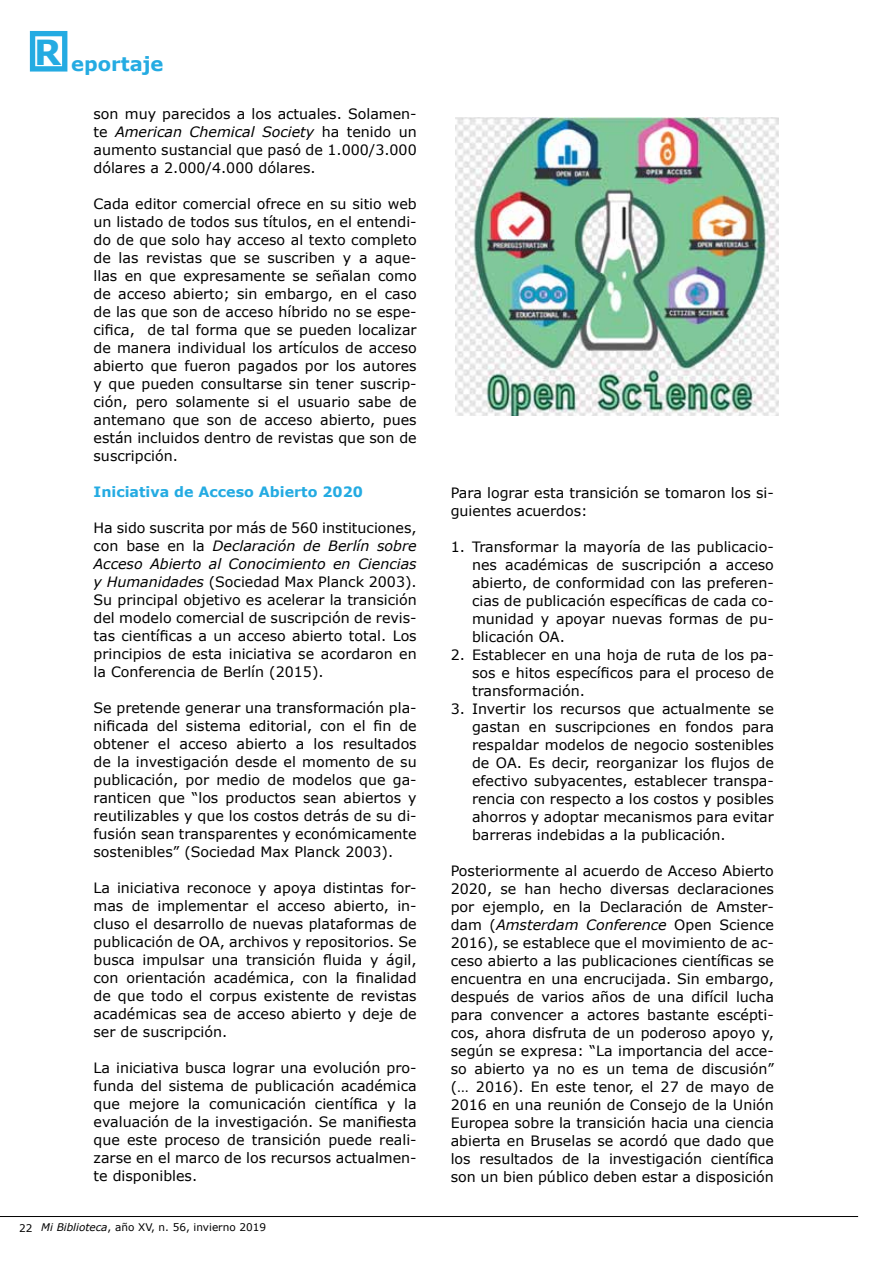
<style>
.page{position:relative;width:893px;height:1263px;background:#fff}
.page>*{position:absolute;margin:0;border:0;box-sizing:border-box;transform-origin:0 0}
.t1{font:700 19.5px "Verdana";color:#24abe2}
.t2{font:14.25px/18px "Verdana";color:#000;text-align:justify}
.t3{font:700 14.25px "Verdana";color:#24abe2}
.t4{font:10.5px "Verdana";color:#000}
.s1{font-style:italic}
</style>
<div class="page">
<hr style="left:0;top:1216px;width:858px;height:1px;background:#000">
<svg style="left:30px;top:31px;width:37px;height:41px"></svg>
<img style="left:455px;top:118px;width:323px;height:297px">
<h1 class="t1" style="left:34px;top:50px;width:131px"><sup>R</sup> eportaje</h1>
<p class="t2" style="left:94px;top:104px;width:325px">son muy parecidos a los actuales. Solamen&shy;te <span class="s1">American Chemical Society</span> ha tenido un aumento sustancial que pasó de 1.000/3.000 dólares a 2.000/4.000 dólares.</p>
<p class="t2" style="left:94px;top:194px;width:325px">Cada editor comercial ofrece en su sitio web un listado de todos sus títulos, en el entendi&shy;do de que solo hay acceso al texto completo de las revistas que se suscriben y a aque&shy;llas en que expresamente se señalan como de acceso abierto; sin embargo, en el caso de las que son de acceso híbrido no se espe&shy;cifica, de tal forma que se pueden localizar de manera individual los artículos de acceso abierto que fueron pagados por los autores y que pueden consultarse sin tener suscrip&shy;ción, pero solamente si el usuario sabe de antemano que son de acceso abierto, pues están incluidos dentro de revistas que son de suscripción.</p>
<p class="t3" style="left:94px;top:481px;width:271px">Iniciativa de Acceso Abierto 2020</p>
<p class="t2" style="left:94px;top:518px;width:325px">Ha sido suscrita por más de 560 instituciones, con base en la <span class="s1">Declaración de Berlín sobre Acceso Abierto al Conocimiento en Ciencias y Humanidades</span> (Sociedad Max Planck 2003).<br>Su principal objetivo es acelerar la transición del modelo comercial de suscripción de revis&shy;tas científicas a un acceso abierto total. Los principios de esta iniciativa se acordaron en la Conferencia de Berlín (2015).</p>
<p class="t2" style="left:94px;top:698px;width:325px">Se pretende generar una transformación pla&shy;nificada del sistema editorial, con el fin de obtener el acceso abierto a los resultados de la investigación desde el momento de su publicación, por medio de modelos que ga&shy;ranticen que “los productos sean abiertos y reutilizables y que los costos detrás de su di&shy;fusión sean transparentes y económicamente sostenibles” (Sociedad Max Planck 2003).</p>
<p class="t2" style="left:94px;top:878px;width:325px">La iniciativa reconoce y apoya distintas for&shy;mas de implementar el acceso abierto, in&shy;cluso el desarrollo de nuevas plataformas de publicación de OA, archivos y repositorios. Se busca impulsar una transición fluida y ágil, con orientación académica, con la finalidad de que todo el corpus existente de revistas académicas sea de acceso abierto y deje de ser de suscripción.</p>
<p class="t2" style="left:94px;top:1058px;width:325px">La iniciativa busca lograr una evolución pro&shy;funda del sistema de publicación académica que mejore la comunicación científica y la evaluación de la investigación. Se manifiesta que este proceso de transición puede reali&shy;zarse en el marco de los recursos actualmen&shy;te disponibles.</p>
<p class="t4" style="left:19px;top:1220px;width:248px">22 <span class="s1">Mi Biblioteca</span>, año XV, n. 56, invierno 2019</p>
<p class="t2" style="left:451px;top:483px;width:325px">Para lograr esta transición se tomaron los si&shy;guientes acuerdos:</p>
<p class="t2" style="left:472px;top:537px;width:303px;text-indent:-21px">1. Transformar la mayoría de las publicacio&shy;nes académicas de suscripción a acceso abierto, de conformidad con las preferen&shy;cias de publicación específicas de cada co&shy;munidad y apoyar nuevas formas de pu&shy;blicación OA.</p>
<p class="t2" style="left:472px;top:645px;width:303px;text-indent:-21px">2. Establecer en una hoja de ruta de los pa&shy;sos e hitos específicos para el proceso de transformación.</p>
<p class="t2" style="left:472px;top:699px;width:303px;text-indent:-21px">3. Invertir los recursos que actualmente se gastan en suscripciones en fondos para respaldar modelos de negocio sostenibles de OA. Es decir, reorganizar los flujos de efectivo subyacentes, establecer transpa&shy;rencia con respecto a los costos y posibles ahorros y adoptar mecanismos para evitar barreras indebidas a la publicación.</p>
<p class="t2" style="left:451px;top:861px;width:325px">Posteriormente al acuerdo de Acceso Abierto 2020, se han hecho diversas declaraciones por ejemplo, en la Declaración de Amster&shy;dam (<span class="s1">Amsterdam Conference</span> Open Science 2016), se establece que el movimiento de ac&shy;ceso abierto a las publicaciones científicas se encuentra en una encrucijada. Sin embargo, después de varios años de una difícil lucha para convencer a actores bastante escépti&shy;cos, ahora disfruta de un poderoso apoyo y, según se expresa: “La importancia del acce&shy;so abierto ya no es un tema de discusión” (… 2016). En este tenor, el 27 de mayo de 2016 en una reunión de Consejo de la Unión Europea sobre la transición hacia una ciencia abierta en Bruselas se acordó que dado que los resultados de la investigación científica son un bien público deben estar a disposición</p>
</div>
